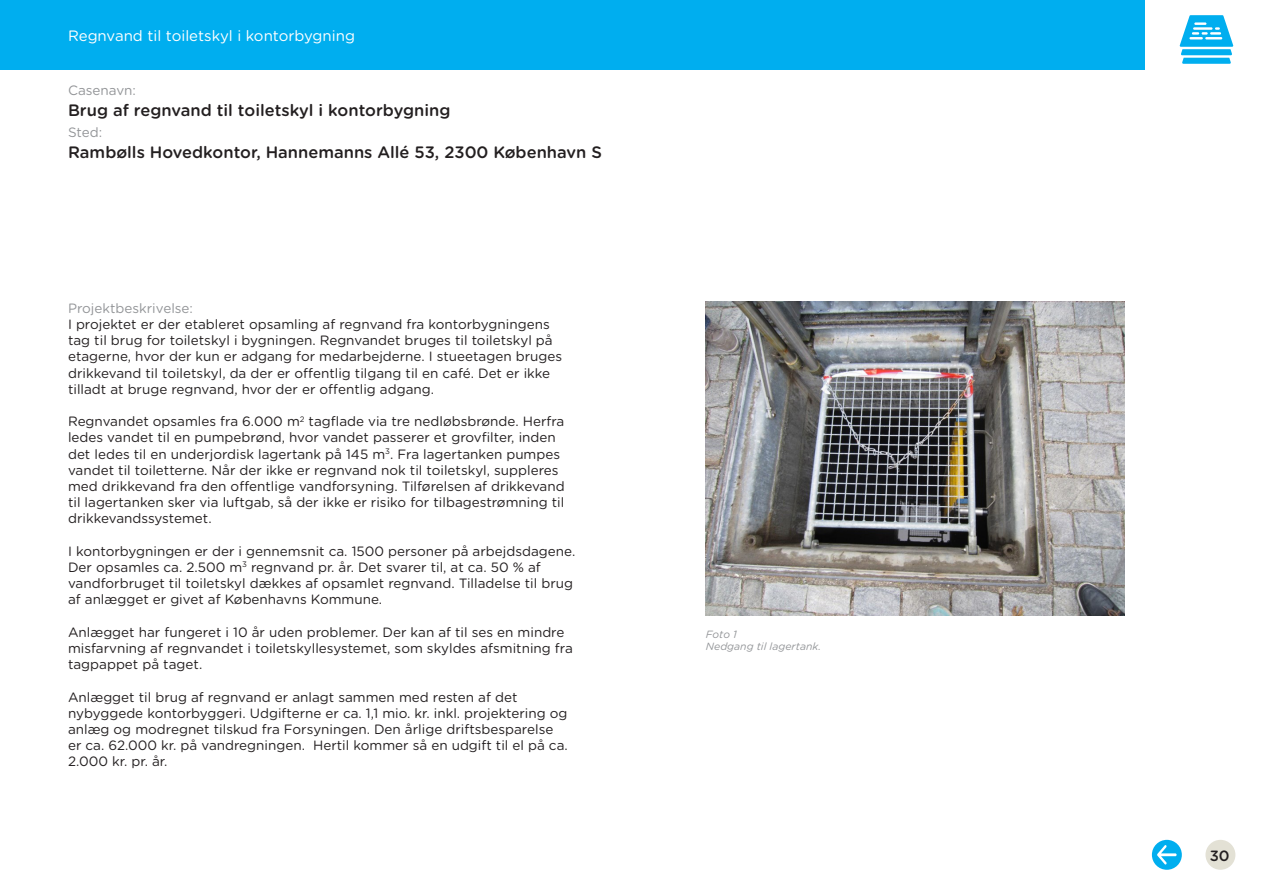
<style>
.page{position:relative;width:1263px;height:893px;background:#fff}
.page>*{position:absolute;margin:0;border:0;box-sizing:border-box;transform-origin:0 0}
.t1{font:500 16.5px "Gotham Rounded";color:#231f20}
.t2{font:15px "Gotham Rounded";color:#fff}
.t3{font:500 14.85px "Gotham Rounded";color:#231f20}
.t4{font:13.5px/16.2px "Gotham Rounded";color:#231f20}
.t5{font:13.5px "Gotham Rounded";color:#939598}
.Figur{font:italic 10.5px "Gotham Rounded";color:#939598}
</style>
<div class="page">
<svg style="left:1180px;top:15px;width:53px;height:49px"></svg>
<div style="left:0;top:0;width:1145px;height:70px;background:#00aeef"></div>
<div style="left:1205px;top:840px;width:30px;height:30px;background:#e3e1d5;border-radius:50%"></div>
<div style="left:1152px;top:840px;width:30px;height:30px;background:#00aeef;border-radius:50%"></div>
<svg style="left:1157px;top:845px;width:19px;height:20px"></svg>
<img style="left:706px;top:302px;width:418px;height:314px">
<p class="t2" style="left:68px;top:26px;width:288px">Regnvand til toiletskyl i kontorbygning</p>
<p class="t5" style="left:68px;top:81px;width:70px">Casenavn:</p>
<p class="t1" style="left:68px;top:98px;width:384px">Brug af regnvand til toiletskyl i kontorbygning</p>
<p class="t5" style="left:68px;top:123px;width:36px">Sted:</p>
<p class="t1" style="left:68px;top:140px;width:535px">Rambølls Hovedkontor, Hannemanns Allé 53, 2300 København S</p>
<p class="t5" style="left:68px;top:299px;width:127px">Projektbeskrivelse:</p>
<p class="t4" style="left:68px;top:315px;width:496px">I projektet er der etableret opsamling af regnvand fra kontorbygningens tag til brug for toiletskyl i bygningen. Regnvandet bruges til toiletskyl på etagerne, hvor der kun er adgang for medarbejderne. I stueetagen bruges drikkevand til toiletskyl, da der er offentlig tilgang til en café. Det er ikke tilladt at bruge regnvand, hvor der er offentlig adgang.</p>
<p class="t4" style="left:68px;top:413px;width:498px">Regnvandet opsamles fra 6.000 m<sup>2</sup> tagflade via tre nedløbsbrønde. Herfra ledes vandet til en pumpebrønd, hvor vandet passerer et grovfilter, inden det ledes til en underjordisk lagertank på 145 m<sup>3</sup>. Fra lagertanken pumpes vandet til toiletterne. Når der ikke er regnvand nok til toiletskyl, suppleres med drikkevand fra den offentlige vandforsyning. Tilførelsen af drikkevand til lagertanken sker via luftgab, så der ikke er risiko for tilbagestrømning til drikkevandssystemet.</p>
<p class="t4" style="left:68px;top:542px;width:509px">I kontorbygningen er der i gennemsnit ca. 1500 personer på arbejdsdagene.<br>Der opsamles ca. 2.500 m<sup>3</sup> regnvand pr. år. Det svarer til, at ca. 50 % af vandforbruget til toiletskyl dækkes af opsamlet regnvand. Tilladelse til brug af anlægget er givet af Københavns Kommune.</p>
<p class="t4" style="left:68px;top:623px;width:506px">Anlægget har fungeret i 10 år uden problemer. Der kan af til ses en mindre misfarvning af regnvandet i toiletskyllesystemet, som skyldes afsmitning fra tagpappet på taget.</p>
<p class="t4" style="left:68px;top:688px;width:501px">Anlægget til brug af regnvand er anlagt sammen med resten af det nybyggede kontorbyggeri. Udgifterne er ca. 1,1 mio. kr. inkl. projektering og anlæg og modregnet tilskud fra Forsyningen. Den årlige driftsbesparelse er ca. 62.000 kr. på vandregningen. Hertil kommer så en udgift til el på ca.<br>2.000 kr. pr. år.</p>
<p class="Figur" style="left:706px;top:627px;width:33px">Foto 1</p>
<p class="Figur" style="left:706px;top:639px;width:117px">Nedgang til lagertank.</p>
<p class="t3" style="left:1210px;top:845px;width:21px">30</p>
</div>
